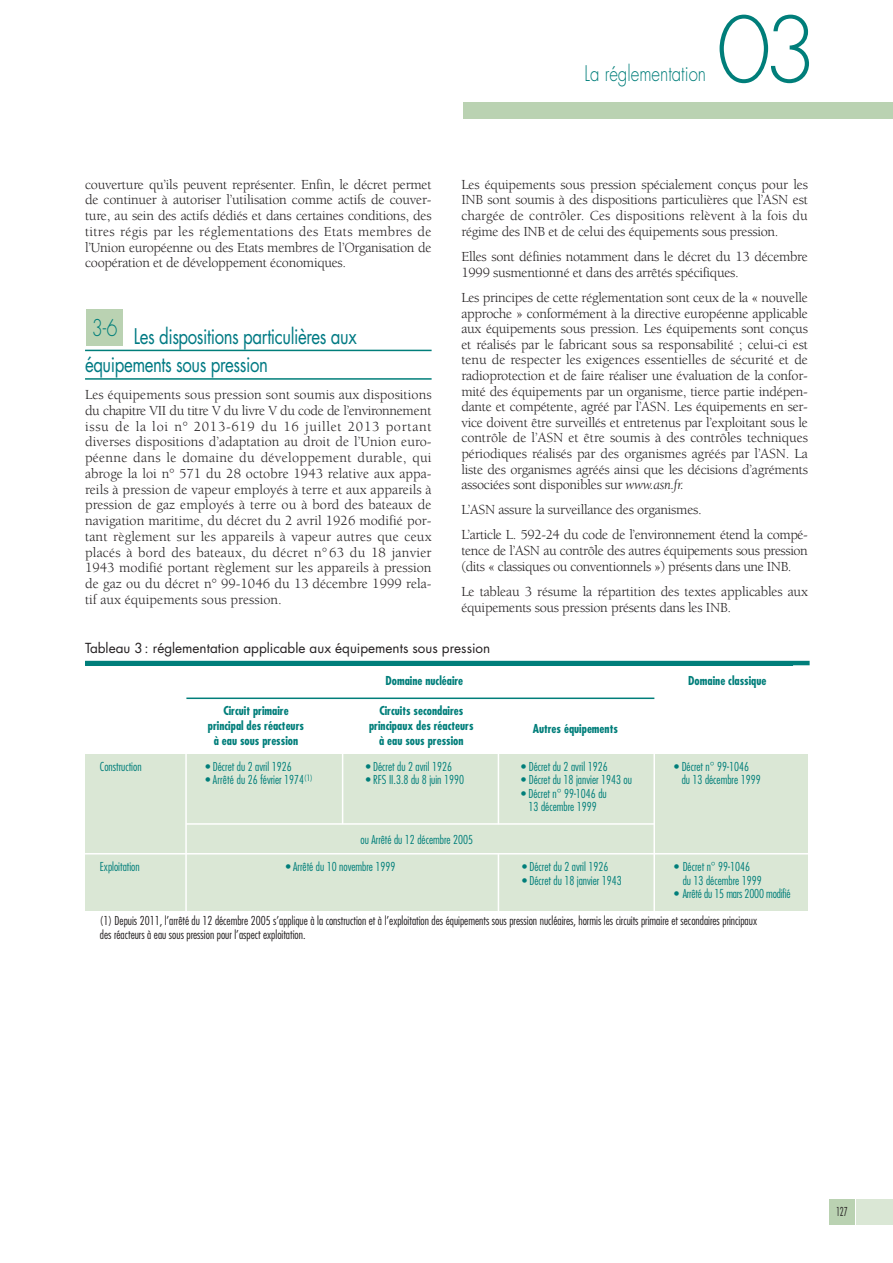
<style>
.page{position:relative;width:893px;height:1263px;background:#fff}
.page>*{position:absolute;margin:0;border:0;box-sizing:border-box;transform-origin:0 0}
.t1{font:300 88.5px "Futura";color:#007e7a}
.t2{font:300 22.5px "Futura";color:#007e7a;scale:.8 1}
.t3{font:21px/28.5px "Futura";letter-spacing:-.025em;color:#007a83;scale:.8 1}
.t4{font:300 21px "Futura";color:#007e7a;scale:.8 1}
.t5{font:14.25px/15.8px "Berkeley";letter-spacing:-.02em;color:#231f20;text-align:justify}
.t6{font:13.5px "Futura";color:#231f20}
.t7{font:300 condensed 12px/13.5px "Futura";color:#007e7a;text-align:center}
.t8{font:300 condensed 12px/13.5px "Futura";color:#231f20}
.t9{font:700 condensed 12px "Futura";color:#007e7a}
.t10{font:300 condensed 12px "Futura";color:#231f20;scale:.8 1}
.s1{font-style:italic}
</style>
<div class="page">
<div style="left:829px;top:1199px;width:26px;height:26px;background:#bad2b2"></div>
<div style="left:857px;top:1199px;width:36px;height:26px;background:#dae7d5"></div>
<div style="left:463px;top:102px;width:430px;height:17px;background:#bad2b2"></div>
<hr style="left:85px;top:350px;width:347px;height:1px;background:#007e7a">
<hr style="left:85px;top:378px;width:347px;height:2px;background:#007e7a">
<div style="left:87px;top:309px;width:36px;height:36px;background:#bad2b2"></div>
<div style="left:85px;top:754px;width:723px;height:156px;background:#dae7d5"></div>
<hr style="left:342px;top:753px;width:1px;height:71px;background:#fff">
<hr style="left:498px;top:753px;width:1px;height:71px;background:#fff">
<hr style="left:498px;top:854px;width:1px;height:58px;background:#fff">
<hr style="left:653px;top:650px;width:2px;height:262px;background:#fff">
<hr style="left:186px;top:697px;width:468px;height:2px;background:#007e7a">
<hr style="left:186px;top:823px;width:468px;height:2px;background:#fff">
<hr style="left:85px;top:853px;width:730px;height:1px;background:#fff">
<div style="left:85px;top:661px;width:708px;height:5px;background:#007e7a"></div>
<hr style="left:85px;top:661px;width:725px;height:4px;background:#007e7a">
<hr style="left:185px;top:739px;width:2px;height:172px;background:#fff">
<h3 class="t4" style="left:585px;top:64px;width:153px">La réglementation</h3>
<h1 class="t1" style="left:716px;top:9px;width:103px">03</h1>
<p class="t5" style="left:85px;top:177px;width:348px">couverture qu’ils peuvent représenter. Enfin, le décret permet de continuer à autoriser l’utilisation comme actifs de couver&shy;ture, au sein des actifs dédiés et dans certaines conditions, des titres régis par les réglementations des Etats membres de l’Union européenne ou des Etats membres de l’Organisation de coopération et de développement économiques.</p>
<h2 class="t2" style="left:92px;top:317px;width:34px">3-6</h2>
<h3 class="t3" style="left:85px;top:324px;width:341px;text-indent:49px">Les dispositions particulières aux équipements sous pression</h3>
<p class="t5" style="left:85px;top:388px;width:348px">Les équipements sous pression sont soumis aux dispositions du chapitre VII du titre V du livre V du code de l’environnement issu de la loi n° 2013-619 du 16 juillet 2013 portant diverses dispositions d’adaptation au droit de l’Union euro&shy;péenne dans le domaine du développement durable, qui abroge la loi n° 571 du 28 octobre 1943 relative aux appa&shy;reils à pression de vapeur employés à terre et aux appareils à pression de gaz employés à terre ou à bord des bateaux de navigation maritime, du décret du 2 avril 1926 modifié por&shy;tant règlement sur les appareils à vapeur autres que ceux placés à bord des bateaux, du décret n° 63 du 18 janvier 1943 modifié portant règlement sur les appareils à pression de gaz ou du décret n° 99-1046 du 13 décembre 1999 rela&shy;tif aux équipements sous pression.</p>
<p class="t5" style="left:461px;top:177px;width:348px">Les équipements sous pression spécialement conçus pour les INB sont soumis à des dispositions particulières que l’ASN est chargée de contrôler. Ces dispositions relèvent à la fois du régime des INB et de celui des équipements sous pression.</p>
<p class="t5" style="left:461px;top:250px;width:348px">Elles sont définies notamment dans le décret du 13 décembre<br>1999 susmentionné et dans des arrêtés spécifiques.</p>
<p class="t5" style="left:461px;top:291px;width:348px">Les principes de cette réglementation sont ceux de la « nouvelle approche » conformément à la directive européenne applicable aux équipements sous pression. Les équipements sont conçus et réalisés par le fabricant sous sa responsabilité ; celui-ci est tenu de respecter les exigences essentielles de sécurité et de radioprotection et de faire réaliser une évaluation de la confor&shy;mité des équipements par un organisme, tierce partie indépen&shy;dante et compétente, agréé par l’ASN. Les équipements en ser&shy;vice doivent être surveillés et entretenus par l’exploitant sous le contrôle de l’ASN et être soumis à des contrôles techniques périodiques réalisés par des organismes agréés par l’ASN. La liste des organismes agréés ainsi que les décisions d’agréments associées sont disponibles sur <span class="s1">www.asn.fr.</span></p>
<p class="t5" style="left:461px;top:498px;width:348px;line-height:25px">L’ASN assure la surveillance des organismes.<br>L’article L. 592-24 du code de l’environnement étend la compé-</p>
<p class="t5" style="left:461px;top:544px;width:348px">tence de l’ASN au contrôle des autres équipements sous pression (dits « classiques ou conventionnels ») présents dans une INB.</p>
<p class="t5" style="left:461px;top:585px;width:348px">Le tableau 3 résume la répartition des textes applicables aux équipements sous pression présents dans les INB.</p>
<p class="t6" style="left:85px;top:642px;width:407px">Tableau 3: réglementation applicable aux équipements sous pression</p>
<p class="t9" style="left:385px;top:675px;width:79px">Domaine nucléaire</p>
<p class="t9" style="left:688px;top:675px;width:80px">Domaine classique</p>
<p class="t9" style="left:223px;top:705px;width:67px">Circuit primaire</p>
<p class="t9" style="left:379px;top:705px;width:85px">Circuits secondaires</p>
<p class="t9" style="left:208px;top:720px;width:98px">principal des réacteurs</p>
<p class="t9" style="left:369px;top:720px;width:106px">principaux des réacteurs</p>
<p class="t9" style="left:214px;top:735px;width:86px">à eau sous pression</p>
<p class="t9" style="left:379px;top:735px;width:86px">à eau sous pression</p>
<p class="t9" style="left:533px;top:723px;width:87px">Autres équipements</p>
<p class="t7" style="left:100px;top:760px;width:43px">Construction</p>
<p class="t7" style="left:205px;top:760px;width:88px">• Décret du 2 avril 1926</p>
<p class="t7" style="left:366px;top:760px;width:88px">• Décret du 2 avril 1926</p>
<p class="t7" style="left:521px;top:760px;width:88px">• Décret du 2 avril 1926</p>
<p class="t7" style="left:674px;top:760px;width:77px">• Décret n° 99-1046</p>
<p class="t7" style="left:205px;top:774px;width:109px">• Arrêté du 26 février 1974<sup>(1)</sup></p>
<p class="t7" style="left:366px;top:774px;width:100px">• RFS II.3.8 du 8 juin 1990</p>
<p class="t7" style="left:521px;top:774px;width:112px">• Décret du 18 janvier 1943 ou</p>
<p class="t7" style="left:682px;top:774px;width:81px">du 13 décembre 1999</p>
<p class="t7" style="left:521px;top:787px;width:87px">• Décret n° 99-1046 du<br>13 décembre 1999</p>
<p class="t7" style="left:360px;top:834px;width:114px">ou Arrêté du 12 décembre 2005</p>
<p class="t7" style="left:100px;top:861px;width:41px">Exploitation</p>
<p class="t7" style="left:286px;top:861px;width:111px">• Arrêté du 10 novembre 1999</p>
<p class="t7" style="left:522px;top:861px;width:88px">• Décret du 2 avril 1926</p>
<p class="t7" style="left:674px;top:861px;width:78px">• Décret n° 99-1046</p>
<p class="t7" style="left:522px;top:874px;width:101px">• Décret du 18 janvier 1943</p>
<p class="t7" style="left:683px;top:874px;width:81px">du 13 décembre 1999</p>
<p class="t7" style="left:674px;top:888px;width:118px">• Arrêté du 15 mars 2000 modifié</p>
<p class="t8" style="left:100px;top:915px;width:659px">(1) Depuis 2011, l’arrêté du 12 décembre 2005 s’applique à la construction et à l’exploitation des équipements sous pression nucléaires, hormis les circuits primaire et secondaires principaux des réacteurs à eau sous pression pour l’aspect exploitation.</p>
<p class="t10" style="left:836px;top:1206px;width:16px">127</p>
</div>
